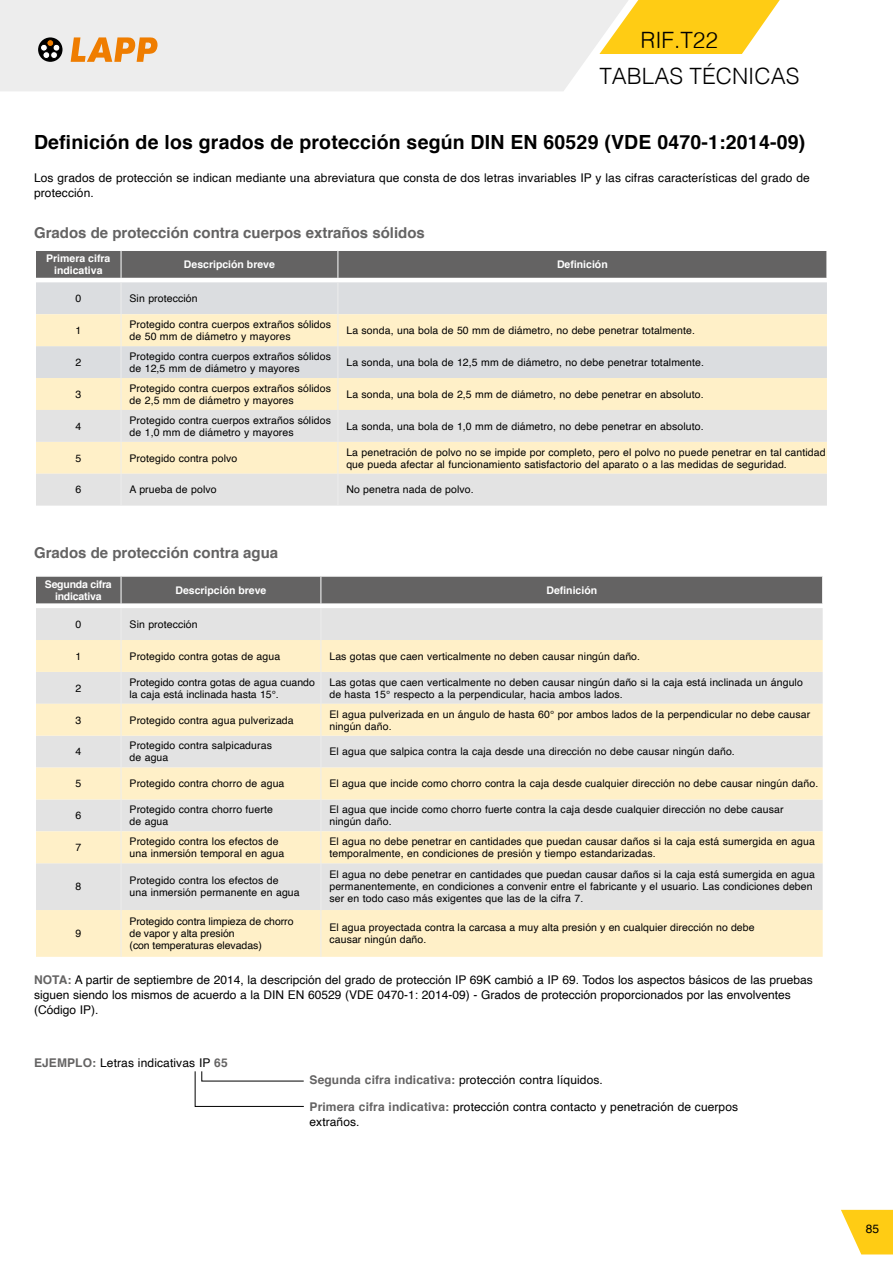
<style>
.page{position:relative;width:893px;height:1263px;background:#fff}
.page>*{position:absolute;margin:0;border:0;box-sizing:border-box;transform-origin:0 0}
.t1{font:300 22.5px "Helvetica";color:#000}
.t2{font:700 19.5px "Helvetica";letter-spacing:.01em;color:#000}
.t3{font:700 15px "Helvetica";color:#646363}
.t4{font:12px/15px "Helvetica";letter-spacing:.005em;color:#000}
.t5{font:10.5px/12px "Helvetica";letter-spacing:.01em;color:#000}
.t6{font:700 10.5px/12px "Helvetica";color:#fff;text-align:center}
.t7{font:700 10.5px/12px "Helvetica";letter-spacing:-.02em;color:#fff;text-align:center}
.s1{font-weight:700;color:#646363}
</style>
<div class="page">
<svg style="left:841px;top:1210px;width:52px;height:44px"></svg>
<div style="left:0;top:0;width:599px;height:91px;background:#ededed"></div>
<svg style="left:599px;top:0;width:181px;height:54px;background:#fdd545"></svg>
<div style="left:36px;top:282px;width:791px;height:32px;background:#dbdde0"></div>
<svg style="left:36px;top:314px;width:791px;height:64px;background:#ede6d4"></svg>
<div style="left:36px;top:378px;width:791px;height:32px;background:#fff0c8"></div>
<svg style="left:36px;top:410px;width:791px;height:96px;background:#ece7da"></svg>
<hr style="left:121px;top:282px;width:1px;height:32px;background:#ededed">
<hr style="left:338px;top:282px;width:1px;height:32px;background:#ededed">
<hr style="left:121px;top:314px;width:1px;height:32px;background:#ededed">
<hr style="left:338px;top:314px;width:1px;height:32px;background:#ededed">
<hr style="left:121px;top:346px;width:1px;height:32px;background:#ededed">
<hr style="left:338px;top:346px;width:1px;height:32px;background:#ededed">
<hr style="left:121px;top:378px;width:1px;height:32px;background:#ededed">
<hr style="left:338px;top:378px;width:1px;height:32px;background:#ededed">
<hr style="left:121px;top:410px;width:1px;height:32px;background:#ededed">
<hr style="left:338px;top:410px;width:1px;height:32px;background:#ededed">
<hr style="left:121px;top:442px;width:1px;height:32px;background:#ededed">
<hr style="left:338px;top:442px;width:1px;height:32px;background:#ededed">
<hr style="left:121px;top:474px;width:1px;height:32px;background:#ededed">
<hr style="left:338px;top:474px;width:1px;height:32px;background:#ededed">
<svg style="left:36px;top:250px;width:791px;height:28px;background:#6b6a6a"></svg>
<div style="left:36px;top:608px;width:787px;height:32px;background:#e3e3e3"></div>
<svg style="left:36px;top:640px;width:787px;height:317px;background:#f2ead4"></svg>
<hr style="left:121px;top:608px;width:1px;height:32px;background:#ededed">
<hr style="left:321px;top:608px;width:1px;height:32px;background:#ededed">
<hr style="left:121px;top:640px;width:1px;height:32px;background:#ededed">
<hr style="left:321px;top:640px;width:1px;height:32px;background:#ededed">
<hr style="left:121px;top:672px;width:1px;height:32px;background:#ededed">
<hr style="left:321px;top:672px;width:1px;height:32px;background:#ededed">
<hr style="left:121px;top:704px;width:1px;height:32px;background:#ededed">
<hr style="left:321px;top:704px;width:1px;height:32px;background:#ededed">
<hr style="left:121px;top:736px;width:1px;height:31px;background:#ededed">
<hr style="left:321px;top:736px;width:1px;height:31px;background:#ededed">
<hr style="left:121px;top:767px;width:1px;height:32px;background:#ededed">
<hr style="left:321px;top:767px;width:1px;height:32px;background:#ededed">
<hr style="left:121px;top:799px;width:1px;height:32px;background:#ededed">
<hr style="left:321px;top:799px;width:1px;height:32px;background:#ededed">
<hr style="left:121px;top:831px;width:1px;height:32px;background:#ededed">
<hr style="left:321px;top:831px;width:1px;height:32px;background:#ededed">
<hr style="left:121px;top:863px;width:1px;height:47px;background:#ededed">
<hr style="left:321px;top:863px;width:1px;height:47px;background:#ededed">
<hr style="left:121px;top:910px;width:1px;height:47px;background:#ededed">
<hr style="left:321px;top:910px;width:1px;height:47px;background:#ededed">
<svg style="left:36px;top:576px;width:787px;height:28px;background:#6b6b6b"></svg>
<svg style="left:194px;top:1071px;width:110px;height:36px"></svg>
<svg style="left:38px;top:37px;width:25px;height:25px"></svg>
<div style="left:47px;top:40px;width:7px;height:6px;background:#ef7d00;border-radius:50%"></div>
<div style="left:47px;top:40px;width:7px;height:7px;border:1px solid #000;border-radius:50%"></div>
<svg style="left:71px;top:37px;width:87px;height:25px;background:#edb16e"></svg>
<svg style="left:40px;top:44px;width:20px;height:15px"></svg>
<h1 class="t1" style="left:640px;top:21px;width:79px">RIF.T22</h1>
<h1 class="t1" style="left:599px;top:57px;width:202px">TABLAS TÉCNICAS</h1>
<h2 class="t2" style="left:34px;top:127px;width:773px">Definición de los grados de protección según DIN EN 60529 (VDE 0470-1:2014-09)</h2>
<p class="t4" style="left:34px;top:170px;width:777px">Los grados de protección se indican mediante una abreviatura que consta de dos letras invariables IP y las cifras características del grado de protección.</p>
<h3 class="t3" style="left:34px;top:221px;width:392px">Grados de protección contra cuerpos extraños sólidos</h3>
<p class="t6" style="left:46px;top:253px;width:66px">Primera cifra indicativa</p>
<p class="t6" style="left:184px;top:259px;width:93px">Descripción breve</p>
<p class="t6" style="left:557px;top:259px;width:52px">Definición</p>
<p class="t5" style="left:75px;top:293px;width:7px">0</p>
<p class="t5" style="left:130px;top:293px;width:70px">Sin protección</p>
<p class="t5" style="left:75px;top:325px;width:7px">1</p>
<p class="t5" style="left:130px;top:319px;width:203px">Protegido contra cuerpos extraños sólidos de 50 mm de diámetro y mayores</p>
<p class="t5" style="left:346px;top:325px;width:350px">La sonda, una bola de 50 mm de diámetro, no debe penetrar totalmente.</p>
<p class="t5" style="left:75px;top:356px;width:7px">2</p>
<p class="t5" style="left:130px;top:350px;width:203px">Protegido contra cuerpos extraños sólidos de 12,5 mm de diámetro y mayores</p>
<p class="t5" style="left:346px;top:356px;width:359px">La sonda, una bola de 12,5 mm de diámetro, no debe penetrar totalmente.</p>
<p class="t5" style="left:75px;top:388px;width:7px">3</p>
<p class="t5" style="left:130px;top:382px;width:203px">Protegido contra cuerpos extraños sólidos de 2,5 mm de diámetro y mayores</p>
<p class="t5" style="left:346px;top:388px;width:359px">La sonda, una bola de 2,5 mm de diámetro, no debe penetrar en absoluto.</p>
<p class="t5" style="left:75px;top:420px;width:7px">4</p>
<p class="t5" style="left:130px;top:414px;width:203px">Protegido contra cuerpos extraños sólidos de 1,0 mm de diámetro y mayores</p>
<p class="t5" style="left:346px;top:420px;width:359px">La sonda, una bola de 1,0 mm de diámetro, no debe penetrar en absoluto.</p>
<p class="t5" style="left:75px;top:452px;width:7px">5</p>
<p class="t5" style="left:129px;top:452px;width:109px">Protegido contra polvo</p>
<p class="t5" style="left:346px;top:446px;width:481px">La penetración de polvo no se impide por completo, pero el polvo no puede penetrar en tal cantidad que pueda afectar al funcionamiento satisfactorio del aparato o a las medidas de seguridad.</p>
<p class="t5" style="left:75px;top:484px;width:7px">6</p>
<p class="t5" style="left:129px;top:484px;width:89px">A prueba de polvo</p>
<p class="t5" style="left:346px;top:484px;width:129px">No penetra nada de polvo.</p>
<h3 class="t3" style="left:34px;top:541px;width:246px">Grados de protección contra agua</h3>
<p class="t7" style="left:45px;top:578px;width:68px">Segunda cifra indicativa</p>
<p class="t6" style="left:175px;top:584px;width:93px">Descripción breve</p>
<p class="t6" style="left:546px;top:584px;width:52px">Definición</p>
<p class="t5" style="left:75px;top:618px;width:7px">0</p>
<p class="t5" style="left:130px;top:618px;width:70px">Sin protección</p>
<p class="t5" style="left:75px;top:650px;width:7px">1</p>
<p class="t5" style="left:130px;top:650px;width:152px">Protegido contra gotas de agua</p>
<p class="t5" style="left:329px;top:650px;width:312px">Las gotas que caen verticalmente no deben causar ningún daño.</p>
<p class="t5" style="left:75px;top:682px;width:7px">2</p>
<p class="t5" style="left:130px;top:676px;width:187px">Protegido contra gotas de agua cuando la caja está inclinada hasta 15°.</p>
<p class="t5" style="left:329px;top:676px;width:475px">Las gotas que caen verticalmente no deben causar ningún daño si la caja está inclinada un ángulo de hasta 15° respecto a la perpendicular, hacia ambos lados.</p>
<p class="t5" style="left:75px;top:714px;width:7px">3</p>
<p class="t5" style="left:130px;top:714px;width:166px">Protegido contra agua pulverizada</p>
<p class="t5" style="left:329px;top:708px;width:482px">El agua pulverizada en un ángulo de hasta 60° por ambos lados de la perpendicular no debe causar ningún daño.</p>
<p class="t5" style="left:75px;top:746px;width:7px">4</p>
<p class="t5" style="left:130px;top:740px;width:144px">Protegido contra salpicaduras de agua</p>
<p class="t5" style="left:329px;top:746px;width:407px">El agua que salpica contra la caja desde una dirección no debe causar ningún daño.</p>
<p class="t5" style="left:75px;top:778px;width:7px">5</p>
<p class="t5" style="left:130px;top:778px;width:156px">Protegido contra chorro de agua</p>
<p class="t5" style="left:329px;top:778px;width:490px">El agua que incide como chorro contra la caja desde cualquier dirección no debe causar ningún daño.</p>
<p class="t5" style="left:75px;top:810px;width:7px">6</p>
<p class="t5" style="left:130px;top:804px;width:145px">Protegido contra chorro fuerte de agua</p>
<p class="t5" style="left:329px;top:804px;width:456px">El agua que incide como chorro fuerte contra la caja desde cualquier dirección no debe causar ningún daño.</p>
<p class="t5" style="left:75px;top:842px;width:7px">7</p>
<p class="t5" style="left:130px;top:836px;width:156px">Protegido contra los efectos de una inmersión temporal en agua</p>
<p class="t5" style="left:329px;top:836px;width:487px">El agua no debe penetrar en cantidades que puedan causar daños si la caja está sumergida en agua temporalmente, en condiciones de presión y tiempo estandarizadas.</p>
<p class="t5" style="left:75px;top:881px;width:7px">8</p>
<p class="t5" style="left:130px;top:875px;width:172px">Protegido contra los efectos de<br>una inmersión permanente en agua</p>
<p class="t5" style="left:329px;top:869px;width:487px">El agua no debe penetrar en cantidades que puedan causar daños si la caja está sumergida en agua permanentemente, en condiciones a convenir entre el fabricante y el usuario. Las condiciones deben ser en todo caso más exigentes que las de la cifra 7.</p>
<p class="t5" style="left:75px;top:928px;width:7px">9</p>
<p class="t5" style="left:130px;top:916px;width:165px">Protegido contra limpieza de chorro de vapor y alta presión<br>(con temperaturas elevadas)</p>
<p class="t5" style="left:329px;top:922px;width:427px">El agua proyectada contra la carcasa a muy alta presión y en cualquier dirección no debe causar ningún daño.</p>
<p class="t4" style="left:34px;top:973px;width:780px"><span class="s1">NOTA:</span> A partir de septiembre de 2014, la descripción del grado de protección IP 69K cambió a IP 69. Todos los aspectos básicos de las pruebas siguen siendo los mismos de acuerdo a la DIN EN 60529 (VDE 0470-1: 2014-09) - Grados de protección proporcionados por las envolventes (Código IP).</p>
<p class="t4" style="left:34px;top:1055px;width:195px"><span class="s1">EJEMPLO:</span> Letras indicativas IP <span class="s1">65</span></p>
<p class="t4" style="left:310px;top:1072px;width:295px"><span class="s1">Segunda cifra indicativa:</span> protección contra líquidos.</p>
<p class="t4" style="left:310px;top:1099px;width:430px"><span class="s1">Primera cifra indicativa:</span> protección contra contacto y penetración de cuerpos extraños.</p>
<p class="t4" style="left:866px;top:1221px;width:15px">85</p>
</div>
